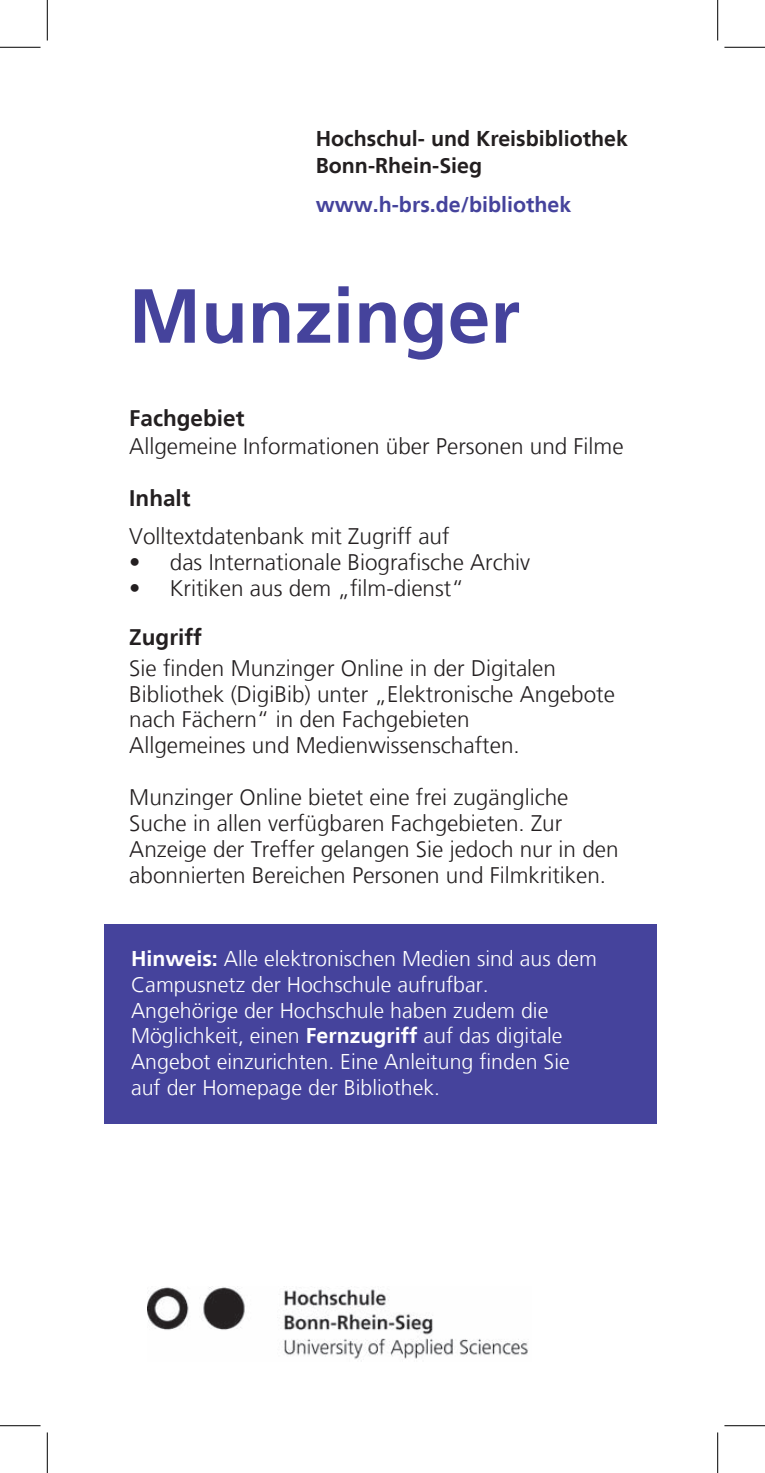
<style>
.page{position:relative;width:765px;height:1473px;background:#fff}
.page>*{position:absolute;margin:0;border:0;box-sizing:border-box;transform-origin:0 0}
.t1{font:700 76.5px "Frutiger";color:#45439c}
.t2{font:300 22.5px/25.9px "Frutiger";color:#231f20}
.t3{font:700 22.5px "Frutiger";color:#231f20}
.t4{font:300 21.38px/25.9px "Frutiger";color:#fff}
.t5{font:700 21.38px/27px "Frutiger";color:#231f20}
.t6{font:700 21.38px "Frutiger";color:#45439c}
.s1{font-weight:700}
</style>
<div class="page">
<div style="left:104px;top:924px;width:552px;height:199px;background:#45439c"></div>
<hr style="left:0;top:47px;width:40px;height:1px;background:#000">
<hr style="left:724px;top:47px;width:40px;height:1px;background:#000">
<hr style="left:0;top:1425px;width:40px;height:1px;background:#000">
<hr style="left:724px;top:1425px;width:40px;height:1px;background:#000">
<hr style="left:47px;top:0;width:1px;height:40px;background:#000">
<hr style="left:47px;top:1432px;width:1px;height:40px;background:#000">
<hr style="left:717px;top:0;width:1px;height:40px;background:#000">
<hr style="left:717px;top:1432px;width:1px;height:40px;background:#000">
<img style="left:148px;top:1286px;width:381px;height:73px">
<p class="t5" style="left:315px;top:125px;width:313px">Hochschul- und Kreisbibliothek<br>Bonn-Rhein-Sieg</p>
<p class="t6" style="left:315px;top:191px;width:257px">www.h-brs.de/bibliothek</p>
<p class="t1" style="left:129px;top:271px;width:392px">Munzinger</p>
<p class="t2" style="left:129px;top:404px;width:495px;line-height:28.1px"><span class="s1">Fachgebiet<br></span>Allgemeine Informationen über Personen und Filme</p>
<p class="t3" style="left:129px;top:484px;width:63px">Inhalt</p>
<p class="t2" style="left:129px;top:524px;width:321px">Volltextdatenbank mit Zugriff auf</p>
<p class="t2" style="left:129px;top:550px;width:402px">• das Internationale Biografische Archiv</p>
<p class="t2" style="left:129px;top:575px;width:336px">• Kritiken aus dem „film-dienst“</p>
<p class="t2" style="left:129px;top:622px;width:428px;line-height:30.4px"><span class="s1">Zugriff<br></span>Sie finden Munzinger Online in der Digitalen</p>
<p class="t2" style="left:129px;top:681px;width:487px">Bibliothek (DigiBib) unter „Elektronische Angebote nach Fächern“ in den Fachgebieten<br>Allgemeines und Medienwissenschaften.</p>
<p class="t2" style="left:129px;top:784px;width:490px">Munzinger Online bietet eine frei zugängliche Suche in allen verfügbaren Fachgebieten. Zur Anzeige der Treffer gelangen Sie jedoch nur in den abonnierten Bereichen Personen und Filmkritiken.</p>
<p class="t4" style="left:131px;top:945px;width:467px"><span class="s1">Hinweis:</span> Alle elektronischen Medien sind aus dem Campusnetz der Hochschule aufrufbar.<br>Angehörige der Hochschule haben zudem die Möglichkeit, einen <span class="s1">Fernzugriff</span> auf das digitale Angebot einzurichten. Eine Anleitung finden Sie auf der Homepage der Bibliothek.</p>
</div>
